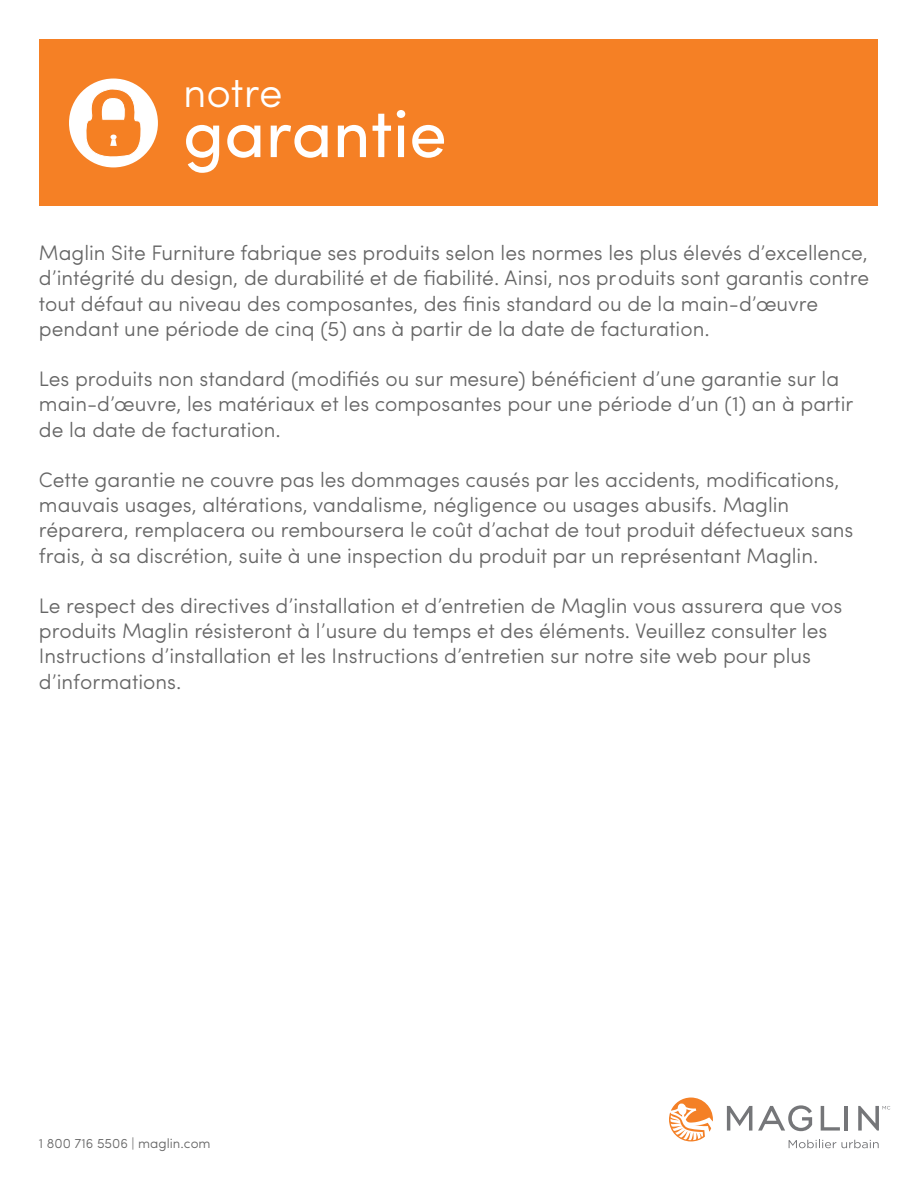
<style>
.page{position:relative;width:918px;height:1188px;background:#fff}
.page>*{position:absolute;margin:0;border:0;box-sizing:border-box;transform-origin:0 0}
.t1{font:67.5px "Sofia Pro";color:#fff}
.t2{font:300 42px "Sofia Pro";color:#fff}
.t3{font:300 21px/25.2px "Sofia Pro";color:#666}
.t4{font:300 13.5px "Sofia Pro";color:#666}
</style>
<div class="page">
<div style="left:40px;top:40px;width:838px;height:166px;background:#f58025"></div>
<svg style="left:727px;top:1106px;width:25px;height:25px"></svg>
<svg style="left:758px;top:1105px;width:54px;height:26px"></svg>
<svg style="left:821px;top:1106px;width:19px;height:25px"></svg>
<hr style="left:844px;top:1106px;width:4px;height:25px;background:#757679">
<svg style="left:789px;top:1140px;width:90px;height:8px"></svg>
<svg style="left:858px;top:1106px;width:32px;height:25px"></svg>
<svg style="left:669px;top:1098px;width:44px;height:43px"></svg>
<div style="left:69px;top:79px;width:89px;height:88px;background:#fff;border-radius:50%"></div>
<svg style="left:80px;top:88px;width:63px;height:76px"></svg>
<p class="t2" style="left:183px;top:61px;width:101px">notre</p>
<p class="t1" style="left:183px;top:83px;width:265px">garantie</p>
<p class="t3" style="left:39px;top:239px;width:832px">Maglin Site Furniture fabrique ses produits selon les normes les plus élevés d’excellence, d’intégrité du design, de durabilité et de fiabilité. Ainsi, nos produits sont garantis contre tout défaut au niveau des composantes, des finis standard ou de la main-d’œuvre pendant une période de cinq (5) ans à partir de la date de facturation.</p>
<p class="t3" style="left:39px;top:365px;width:816px">Les produits non standard (modifiés ou sur mesure) bénéficient d’une garantie sur la main-d’œuvre, les matériaux et les composantes pour une période d’un (1) an à partir de la date de facturation.</p>
<p class="t3" style="left:39px;top:466px;width:816px">Cette garantie ne couvre pas les dommages causés par les accidents, modifications, mauvais usages, altérations, vandalisme, négligence ou usages abusifs. Maglin réparera, remplacera ou remboursera le coût d’achat de tout produit défectueux sans frais, à sa discrétion, suite à une inspection du produit par un représentant Maglin.</p>
<p class="t3" style="left:39px;top:592px;width:805px">Le respect des directives d’installation et d’entretien de Maglin vous assurera que vos produits Maglin résisteront à l’usure du temps et des éléments. Veuillez consulter les Instructions d’installation et les Instructions d’entretien sur notre site web pour plus d’informations.</p>
<p class="t4" style="left:39px;top:1134px;width:173px">1 800 716 5506 | maglin.com</p>
</div>
